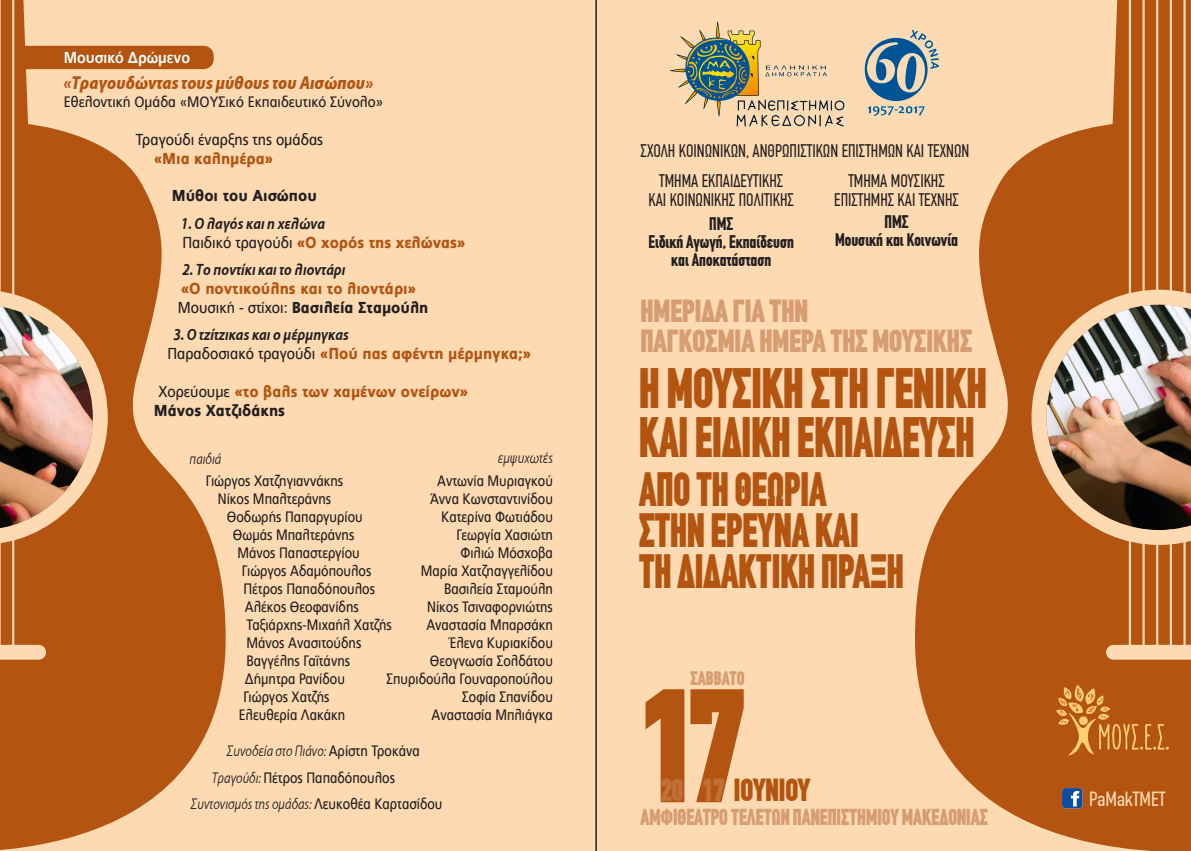
<style>
.page{position:relative;width:1191px;height:851px;background:#fff}
.page>*{position:absolute;margin:0;border:0;box-sizing:border-box;transform-origin:0 0}
.t1{font:900 condensed 158.55px "CF Din";color:#b35411}
.t2{font:900 condensed 55.5px/49.1px "CF Din";color:#b35411;scale:.89 1}
.t3{font:900 condensed 46.95px/40.8px "CF Din";color:#b35411;scale:.87 1}
.t4{font:900 condensed 31.2px/30.5px "CF Din";color:#d79d72}
.t5{font:900 condensed 31.2px "CF Din";color:#b35411}
.t6{font:900 condensed 22.5px "CF Din";color:#d79d72;scale:.94 1}
.t7{font:condensed 20.1px "CF Din";color:#fedab3;scale:1.08 1}
.t8{font:900 condensed 19.2px "CF Din";color:#d79d72}
.t9{font:italic 900 18px "PF Catalog";color:#b35411;scale:.9 1}
.t10{font:condensed 17.85px/19.4px "CF Din";color:#231f20;text-align:center}
.t11{font:700 condensed 17.85px/17.9px "CF Din";color:#231f20;text-align:center}
.t12{font:italic 700 15.75px/18.9px "PF Catalog";color:#231f20;scale:.9 1}
.t13{font:900 15.75px/18.9px "PF Catalog";color:#b35411;scale:.9 1}
.t14{font:15.75px "PF Catalog";color:#231f20;scale:.9 1}
.t15{font:900 15.75px "PF Catalog";color:#231f20;scale:.9 1}
.t16{font:700 15.75px "PF Catalog";color:#fff;scale:.9 1}
.t17{font:15px/18px "PF Catalog";color:#231f20;text-align:right;scale:.85 1}
.t18{font:italic 300 15px "PF Catalog";color:#231f20;scale:.85 1}
.t19{font:15px "PF Catalog";color:#231f20;scale:.9 1}
.s1{font-weight:400;font-style:normal}
.s2{font-weight:900;font-style:normal;color:#b35411}
.s3{font-weight:400;color:#231f20}
.s4{color:#231f20}
.s5{font-weight:300;font-style:italic}
.s6{color:#c17036}
</style>
<div class="page">
<div style="left:226px;top:0;width:689px;height:850px;background:#fedab3"></div>
<svg style="left:915px;top:0;width:276px;height:850px;background:#cf864e"></svg>
<svg style="left:0;top:0;width:226px;height:850px;background:#cf874f"></svg>
<div style="left:1113px;top:644px;width:78px;height:15px;background:#fedab3"></div>
<div style="left:0;top:644px;width:39px;height:15px;background:#fedab3"></div>
<img style="left:666px;top:9px;width:274px;height:120px">
<svg style="left:1056px;top:684px;width:113px;height:71px;background:#c16a23"></svg>
<svg style="left:1061px;top:787px;width:21px;height:21px"></svg>
<hr style="left:1183px;top:0;width:2px;height:648px;background:#fedab3">
<hr style="left:1169px;top:0;width:3px;height:648px;background:#fedab3">
<hr style="left:1156px;top:0;width:2px;height:648px;background:#fedab3">
<hr style="left:1142px;top:0;width:2px;height:648px;background:#fedab3">
<hr style="left:1128px;top:0;width:3px;height:648px;background:#fedab3">
<hr style="left:0;top:0;width:1px;height:648px;background:#fedab3">
<hr style="left:12px;top:0;width:2px;height:648px;background:#fedab3">
<img style="left:1031px;top:289px;width:160px;height:256px">
<img style="left:0;top:289px;width:108px;height:256px">
<hr style="left:595px;top:0;width:2px;height:850px;background:#231f20">
<p class="t16" style="left:64px;top:48px;width:142px">Μουσικό Δρώμενο</p>
<p class="t9" style="left:64px;top:73px;width:345px">«Τραγουδώντας τους μύθους του Αισώπου»</p>
<p class="t19" style="left:64px;top:93px;width:356px">Εθελοντική Ομάδα «ΜΟΥΣικό Εκπαιδευτικό Σύνολο»</p>
<p class="t14" style="left:136px;top:130px;width:210px">Τραγούδι έναρξης της ομάδας</p>
<p class="t13" style="left:154px;top:149px;width:134px">«Μια καλημέρα»</p>
<p class="t15" style="left:172px;top:187px;width:163px">Μύθοι του Αισώπου</p>
<p class="t12" style="left:181px;top:214px;width:318px">1. Ο λαγός και η χελώνα<br><span class="s1">Παιδικό τραγούδι</span> <span class="s2">«Ο χορός της χελώνας»</span></p>
<p class="t12" style="left:182px;top:261px;width:183px">2. Το ποντίκι και το λιοντάρι</p>
<p class="t13" style="left:178px;top:279px;width:280px">«Ο ποντικούλης και το λιοντάρι»<br><span class="s3">Μουσική - στίχοι:</span> <span class="s4">Βασιλεία Σταμούλη</span></p>
<p class="t12" style="left:167px;top:326px;width:406px;text-indent:6px">3. Ο τζίτζικας και ο μέρμηγκας<br><span class="s1">Παραδοσιακό τραγούδι</span> <span class="s2">«Πού πας αφέντη μέρμηγκα;»</span></p>
<p class="t13" style="left:154px;top:382px;width:351px"><span class="s3">Χορεύουμε</span> «το βαλς των χαμένων ονείρων»<br><span class="s4">Μάνος Χατζιδάκης</span></p>
<p class="t18" style="left:189px;top:451px;width:39px">παιδιά</p>
<p class="t17" style="left:206px;top:472px;width:163px">Γιώργος Χατζηγιαννάκης</p>
<p class="t17" style="left:218px;top:490px;width:135px">Νίκος Μπαλτεράνης</p>
<p class="t17" style="left:227px;top:508px;width:161px">Θοδωρής Παπαργυρίου</p>
<p class="t17" style="left:233px;top:526px;width:144px">Θωμάς Μπαλτεράνης</p>
<p class="t17" style="left:237px;top:544px;width:145px">Μάνος Παπαστεργίου</p>
<p class="t17" style="left:242px;top:562px;width:154px">Γιώργος Αδαμόπουλος</p>
<p class="t17" style="left:243px;top:580px;width:156px">Πέτρος Παπαδόπουλος</p>
<p class="t17" style="left:245px;top:598px;width:135px">Αλέκος Θεοφανίδης</p>
<p class="t17" style="left:246px;top:616px;width:172px">Ταξιάρχης-Μιχαήλ Χατζής</p>
<p class="t17" style="left:246px;top:634px;width:137px">Μάνος Ανασιτούδης</p>
<p class="t17" style="left:246px;top:652px;width:124px">Βαγγέλης Γαϊτάνης</p>
<p class="t17" style="left:245px;top:670px;width:119px">Δήμητρα Ρανίδου</p>
<p class="t17" style="left:243px;top:688px;width:103px">Γιώργος Χατζής</p>
<p class="t17" style="left:239px;top:706px;width:127px">Ελευθερία Λακάκη</p>
<p class="t18" style="left:227px;top:743px;width:228px">Συνοδεία στο Πιάνο: <span class="s1">Αρίστη Τροκάνα</span></p>
<p class="t17" style="left:212px;top:768px;width:217px"><span class="s5">Τραγούδι:</span> Πέτρος Παπαδόπουλος</p>
<p class="t18" style="left:191px;top:796px;width:297px">Συντονισμός της ομάδας: <span class="s1">Λευκοθέα Καρτασίδου</span></p>
<p class="t18" style="left:498px;top:450px;width:66px">εμψυχωτές</p>
<p class="t17" style="left:386px;top:471px;width:197px">Αντωνία Μυριαγκού<br>Άννα Κωνσταντινίδου<br>Κατερίνα Φωτιάδου<br>Γεωργία Χασιώτη<br>Φιλιώ Μόσχοβα<br>Μαρία Χατζηαγγελίδου<br>Βασιλεία Σταμούλη<br>Νίκος Τσιναφορνιώτης<br>Αναστασία Μπαρσάκη<br>Έλενα Κυριακίδου<br>Θεογνωσία Σολδάτου<br>Σπυριδούλα Γουναροπούλου<br>Σοφία Σπανίδου<br>Αναστασία Μπλιάγκα</p>
<p class="t10" style="left:640px;top:141px;width:330px">ΣΧΟΛΗ ΚΟΙΝΩΝΙΚΩΝ, ΑΝΘΡΩΠΙΣΤΙΚΩΝ ΕΠΙΣΤΗΜΩΝ ΚΑΙ ΤΕΧΝΩΝ</p>
<p class="t10" style="left:648px;top:171px;width:147px">ΤΜΗΜΑ ΕΚΠΑΙΔΕΥΤΙΚΗΣ<br>ΚΑΙ ΚΟΙΝΩΝΙΚΗΣ ΠΟΛΙΤΙΚΗΣ</p>
<p class="t11" style="left:648px;top:215px;width:147px">ΠΜΣ<br>Ειδική Αγωγή, Εκπαίδευση και Αποκατάσταση</p>
<p class="t10" style="left:834px;top:171px;width:126px">ΤΜΗΜΑ ΜΟΥΣΙΚΗΣ<br>ΕΠΙΣΤΗΜΗΣ ΚΑΙ ΤΕΧΝΗΣ</p>
<p class="t11" style="left:835px;top:213px;width:124px">ΠΜΣ<br>Μουσική και Κοινωνία</p>
<h3 class="t4" style="left:640px;top:295px;width:333px">ΗΜΕΡΙΔΑ ΓΙΑ ΤΗΝ<br>ΠΑΓΚΟΣΜΙΑ ΗΜΕΡΑ ΤΗΣ ΜΟΥΣΙΚΗΣ</h3>
<h2 class="t2" style="left:639px;top:364px;width:392px">Η ΜΟΥΣΙΚΗ ΣΤΗ ΓΕΝΙΚΉ<br>ΚΑΙ ΕΙΔΙΚΉ ΕΚΠΑΙΔΕΥΣΗ</h2>
<h3 class="t3" style="left:639px;top:469px;width:306px">ΑΠΟ ΤΗ ΘΕΩΡΙΑ<br>ΣΤΗΝ ΕΡΕΥΝΑ ΚΑΙ<br>ΤΗ ΔΙΔΑΚΤΙΚΗ ΠΡΑΞΗ</h3>
<p class="t8" style="left:690px;top:667px;width:56px">ΣΑΒΒΑΤΟ</p>
<h1 class="t1" style="left:639px;top:656px;width:107px">17</h1>
<h3 class="t5" style="left:660px;top:772px;width:151px"><span class="s6">20 17</span> ΙΟΥΝΙΟΥ</h3>
<h3 class="t6" style="left:640px;top:804px;width:371px">ΑΜΦΙΘΕΑΤΡΟ ΤΕΛΕΤΩΝ ΠΑΝΕΠΙΣΤΗΜΙΟΥ ΜΑΚΕΔΟΝΙΑΣ</h3>
<h3 class="t7" style="left:1089px;top:788px;width:72px">PaMakTMET</h3>
</div>
